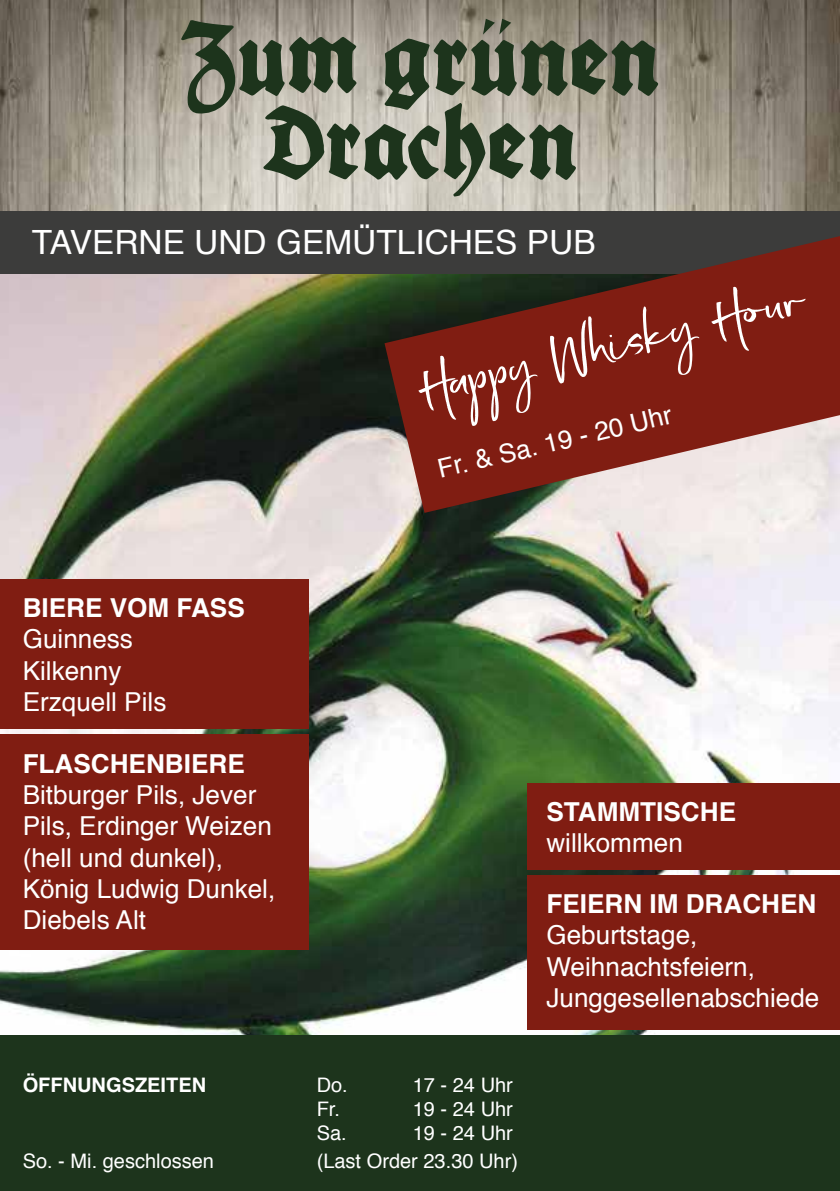
<style>
.page{position:relative;width:840px;height:1191px;background:#fff}
.page>*{position:absolute;margin:0;border:0;box-sizing:border-box;transform-origin:0 0}
.t1{font:60.2px/84px "King Arthur Legend";color:#1d341c;text-align:center}
.t2{font:50px "Echo Soul Alt";color:#fff}
.t3{font:33.4px "Helvetica";color:#fff}
.t4{font:26px/31.4px "Helvetica";color:#fff}
.t5{font:700 26px "Helvetica";color:#fff}
.t6{font:20px "Helvetica";color:#fff}
.t7{font:700 20px "Helvetica";color:#fff}
</style>
<div class="page">
<img style="left:0;top:0;width:839px;height:212px">
<img style="left:0;top:274px;width:839px;height:761px">
<div style="left:0;top:1035px;width:839px;height:156px;background:#1d341c"></div>
<div style="left:527px;top:875px;width:312px;height:154px;background:#801d12"></div>
<div style="left:527px;top:783px;width:312px;height:86px;background:#801d12"></div>
<div style="left:0;top:212px;width:839px;height:62px;background:#3c3c3b"></div>
<div style="left:0;top:734px;width:308px;height:216px;background:#801d12"></div>
<div style="left:0;top:579px;width:308px;height:149px;background:#801d12"></div>
<svg style="left:384px;top:236px;width:455px;height:277px;background:#80433a"></svg>
<svg style="left:482px;top:19px;width:29px;height:16px"></svg>
<h1 class="t1" style="left:179px;top:21px;width:482px">Zum grunen<br>Drachen</h1>
<p class="t3" style="left:32px;top:229px;width:565px">TAVERNE UND GEMÜTLICHES PUB</p>
<p class="t5" style="left:23px;top:597px;width:223px">BIERE VOM FASS</p>
<p class="t4" style="left:23px;top:625px;width:145px">Guinness<br>Kilkenny<br>Erzquell Pils</p>
<p class="t5" style="left:23px;top:752px;width:223px">FLASCHENBIERE</p>
<p class="t4" style="left:23px;top:781px;width:254px">Bitburger Pils, Jever<br>Pils, Erdinger Weizen (hell und dunkel),<br>König Ludwig Dunkel,<br>Diebels Alt</p>
<h2 class="t2" style="left:411px;top:356px;width:396px;rotate:-13deg">Happy Whisky Hour</h2>
<p class="t4" style="left:435px;top:455px;width:241px;rotate:-13deg">Fr. &amp; Sa. 19 - 20 Uhr</p>
<p class="t5" style="left:546px;top:800px;width:191px">STAMMTISCHE</p>
<p class="t4" style="left:546px;top:829px;width:138px">willkommen</p>
<p class="t5" style="left:546px;top:893px;width:271px">FEIERN IM DRACHEN</p>
<p class="t4" style="left:546px;top:921px;width:274px">Geburtstage,<br>Weihnachtsfeiern,<br>Junggesellenabschiede</p>
<p class="t7" style="left:23px;top:1076px;width:185px">ÖFFNUNGSZEITEN</p>
<p class="t6" style="left:316px;top:1076px;width:33px">Do.</p>
<p class="t6" style="left:412px;top:1076px;width:102px">17 - 24 Uhr</p>
<p class="t6" style="left:316px;top:1100px;width:25px">Fr.</p>
<p class="t6" style="left:412px;top:1100px;width:102px">19 - 24 Uhr</p>
<p class="t6" style="left:316px;top:1124px;width:32px">Sa.</p>
<p class="t6" style="left:412px;top:1124px;width:102px">19 - 24 Uhr</p>
<p class="t6" style="left:23px;top:1152px;width:193px">So. - Mi. geschlossen</p>
<p class="t6" style="left:316px;top:1152px;width:203px">(Last Order 23.30 Uhr)</p>
</div>
